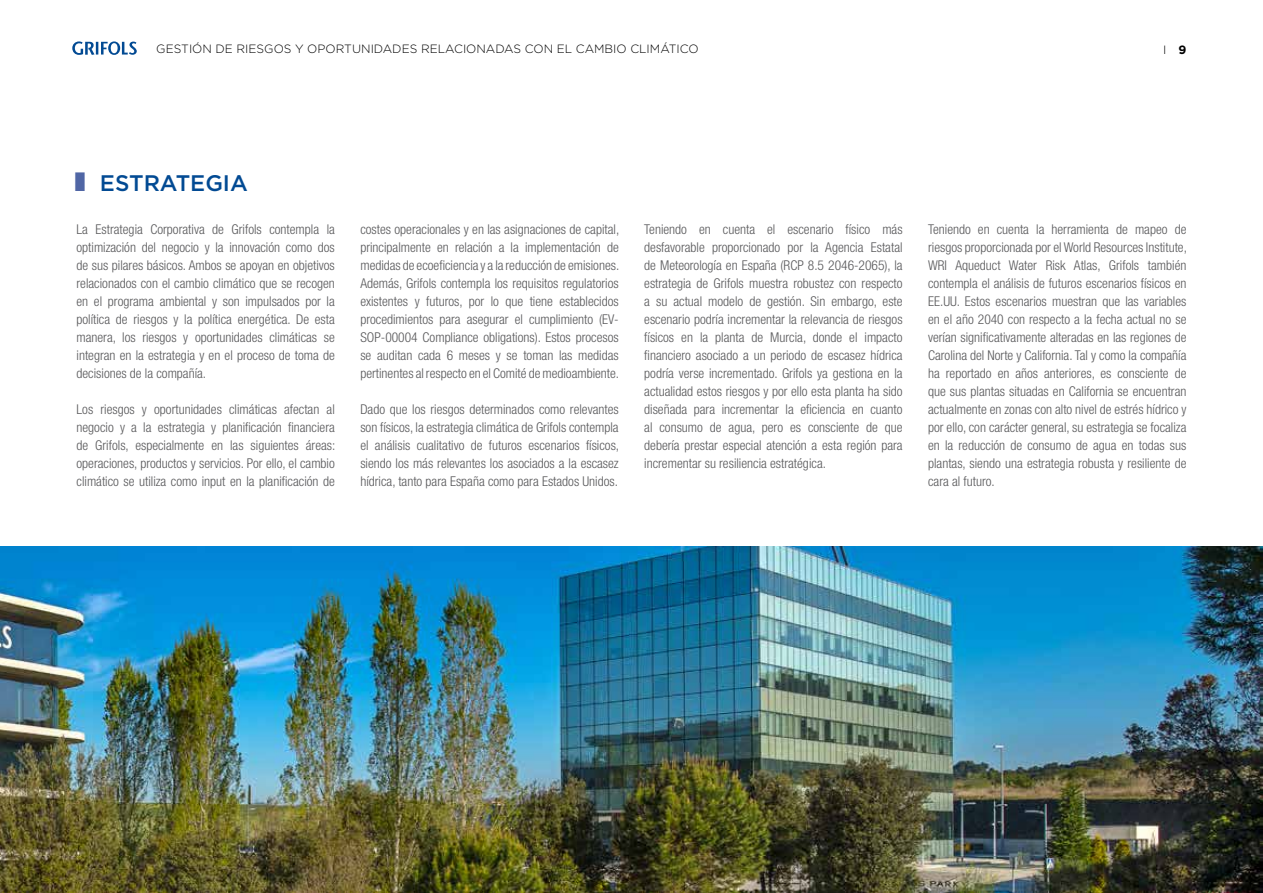
<style>
.page{position:relative;width:1263px;height:893px;background:#fff}
.page>*{position:absolute;margin:0;border:0;box-sizing:border-box;transform-origin:0 0}
.t1{font:500 22.5px "Gotham";color:#024a93}
.t2{font:300 condensed 13.5px/18px "Helvetica Neue LT Pro";color:#58585a;text-align:justify}
.t3{font:300 12px "Gotham";color:#000}
.s1{font-weight:700}
</style>
<div class="page">
<svg style="left:72px;top:41px;width:65px;height:14px"></svg>
<img style="left:0;top:546px;width:1263px;height:347px">
<p class="t3" style="left:156px;top:42px;width:544px">GESTIÓN DE RIESGOS Y OPORTUNIDADES RELACIONADAS CON EL CAMBIO CLIMÁTICO</p>
<p class="t3" style="left:1163px;top:42px;width:25px">I <span class="s1">9</span></p>
<h1 class="t1" style="left:100px;top:168px;width:149px">ESTRATEGIA</h1>
<p class="t2" style="left:77px;top:220px;width:260px">La Estrategia Corporativa de Grifols contempla la optimización del negocio y la innovación como dos de sus pilares básicos. Ambos se apoyan en objetivos relacionados con el cambio climático que se recogen en el programa ambiental y son impulsados por la política de riesgos y la política energética. De esta manera, los riesgos y oportunidades climáticas se integran en la estrategia y en el proceso de toma de decisiones de la compañía.</p>
<p class="t2" style="left:77px;top:400px;width:260px">Los riesgos y oportunidades climáticas afectan al negocio y a la estrategia y planificación financiera de Grifols, especialmente en las siguientes áreas: operaciones, productos y servicios. Por ello, el cambio climático se utiliza como input en la planificación de</p>
<p class="t2" style="left:360px;top:220px;width:260px">costes operacionales y en las asignaciones de capital, principalmente en relación a la implementación de medidas de ecoeficiencia y a la reducción de emisiones.<br>Además, Grifols contempla los requisitos regulatorios existentes y futuros, por lo que tiene establecidos procedimientos para asegurar el cumplimiento (EV-SOP-00004 Compliance obligations). Estos procesos se auditan cada 6 meses y se toman las medidas pertinentes al respecto en el Comité de medioambiente.</p>
<p class="t2" style="left:360px;top:400px;width:260px">Dado que los riesgos determinados como relevantes son físicos, la estrategia climática de Grifols contempla el análisis cualitativo de futuros escenarios físicos, siendo los más relevantes los asociados a la escasez hídrica, tanto para España como para Estados Unidos.</p>
<p class="t2" style="left:644px;top:220px;width:260px">Teniendo en cuenta el escenario físico más desfavorable proporcionado por la Agencia Estatal de Meteorología en España (RCP 8.5 2046-2065), la estrategia de Grifols muestra robustez con respecto a su actual modelo de gestión. Sin embargo, este escenario podría incrementar la relevancia de riesgos físicos en la planta de Murcia, donde el impacto financiero asociado a un periodo de escasez hídrica podría verse incrementado. Grifols ya gestiona en la actualidad estos riesgos y por ello esta planta ha sido diseñada para incrementar la eficiencia en cuanto al consumo de agua, pero es consciente de que debería prestar especial atención a esta región para incrementar su resiliencia estratégica.</p>
<p class="t2" style="left:928px;top:220px;width:260px">Teniendo en cuenta la herramienta de mapeo de riesgos proporcionada por el World Resources Institute, WRI Aqueduct Water Risk Atlas, Grifols también contempla el análisis de futuros escenarios físicos en EE.UU. Estos escenarios muestran que las variables en el año 2040 con respecto a la fecha actual no se verían significativamente alteradas en las regiones de Carolina del Norte y California. Tal y como la compañía ha reportado en años anteriores, es consciente de que sus plantas situadas en California se encuentran actualmente en zonas con alto nivel de estrés hídrico y por ello, con carácter general, su estrategia se focaliza en la reducción de consumo de agua en todas sus plantas, siendo una estrategia robusta y resiliente de cara al futuro.</p>
</div>
